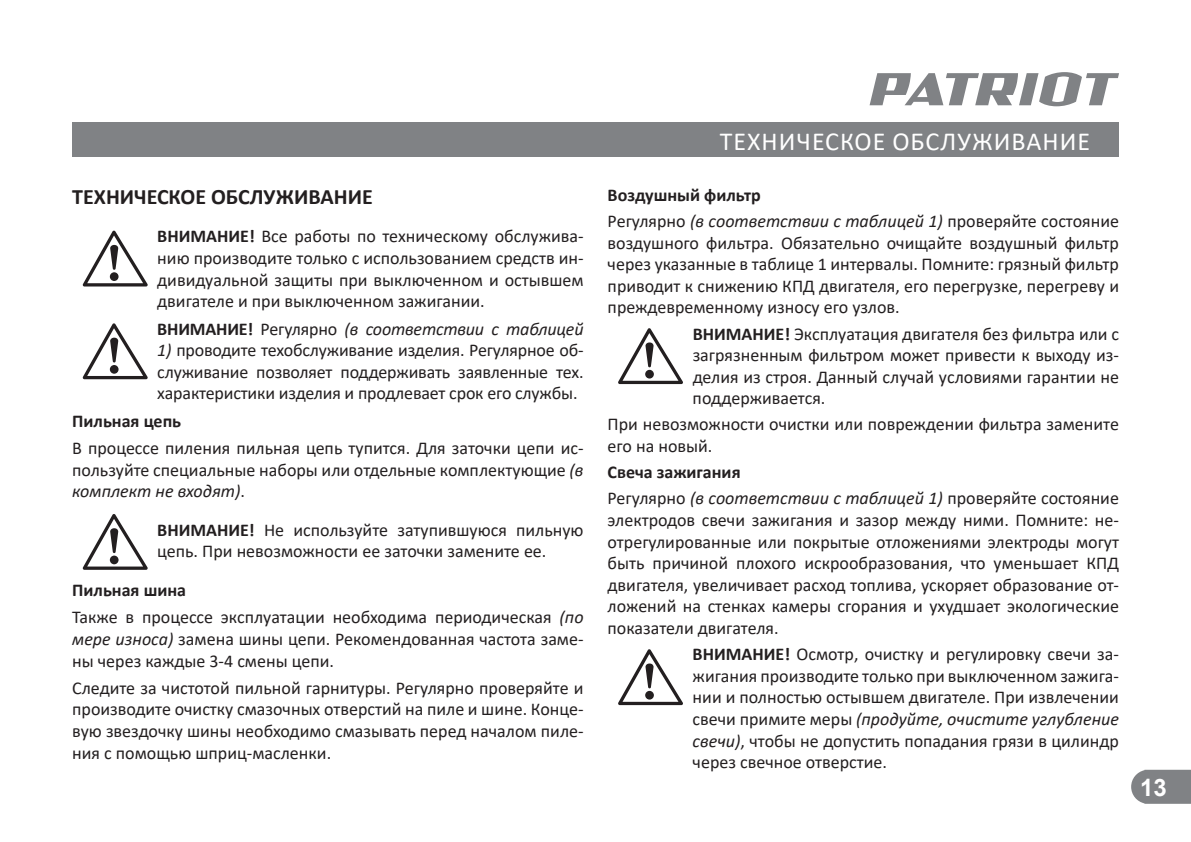
<style>
.page{position:relative;width:1191px;height:842px;background:#fff}
.page>*{position:absolute;margin:0;border:0;box-sizing:border-box;transform-origin:0 0}
.t1{font:26px "Calibri";letter-spacing:.04em;color:#fff}
.t2{font:700 24px "Arial";color:#fff}
.t3{font:700 22px "Calibri";color:#231f20}
.t4{font:18px/21.6px "Calibri";color:#231f20;text-align:justify}
.t5{font:italic 18px "Calibri";letter-spacing:-.01em;color:#231f20}
.t6{font:700 18px "Calibri";color:#231f20}
.s1{font-weight:700}
.s2{font-weight:700;font-style:normal}
.s3{font-style:normal}
.s4{font-style:italic}
</style>
<div class="page">
<svg style="left:1131px;top:769px;width:60px;height:34px"></svg>
<svg style="left:869px;top:72px;width:250px;height:34px"></svg>
<div style="left:72px;top:123px;width:1047px;height:34px;background:#808285"></div>
<svg style="left:82px;top:230px;width:66px;height:56px"></svg>
<svg style="left:82px;top:323px;width:66px;height:56px"></svg>
<svg style="left:82px;top:514px;width:66px;height:56px"></svg>
<svg style="left:618px;top:328px;width:65px;height:56px"></svg>
<svg style="left:618px;top:649px;width:65px;height:56px"></svg>
<p class="t3" style="left:72px;top:181px;width:302px">ТЕХНИЧЕСКОЕ ОБСЛУЖИВАНИЕ</p>
<p class="t4" style="left:157px;top:225px;width:428px"><span class="s1">ВНИМАНИЕ!</span> Все работы по техническому обслужива&shy;нию производите только с использованием средств ин&shy;дивидуальной защиты при выключенном и остывшем двигателе и при выключенном зажигании.</p>
<p class="t5" style="left:157px;top:316px;width:428px"><span class="s2">ВНИМАНИЕ!</span> <span class="s3">Регулярно</span> (в соответствии с таблицей</p>
<p class="t4" style="left:157px;top:339px;width:428px"><span class="s4">1)</span> проводите техобслуживание изделия. Регулярное об&shy;служивание позволяет поддерживать заявленные тех. характеристики изделия и продлевает срок его службы.</p>
<p class="t6" style="left:72px;top:408px;width:111px">Пильная цепь</p>
<p class="t4" style="left:72px;top:436px;width:513px">В процессе пиления пильная цепь тупится. Для заточки цепи ис&shy;пользуйте специальные наборы или отдельные комплектующие <span class="s4">(в комплект не входят)</span>.</p>
<p class="t4" style="left:157px;top:518px;width:428px"><span class="s1">ВНИМАНИЕ!</span> Не используйте затупившуюся пильную цепь. При невозможности ее заточки замените ее.</p>
<p class="t4" style="left:72px;top:576px;width:513px;line-height:27.2px"><span class="s1">Пильная шина<br></span>Также в процессе эксплуатации необходима периодическая <span class="s4">(по</span></p>
<p class="t4" style="left:72px;top:627px;width:513px"><span class="s4">мере износа)</span> замена шины цепи. Рекомендованная частота заме&shy;ны через каждые 3-4 смены цепи.</p>
<p class="t4" style="left:72px;top:676px;width:513px">Следите за чистотой пильной гарнитуры. Регулярно проверяйте и производите очистку смазочных отверстий на пиле и шине. Конце&shy;вую звездочку шины необходимо смазывать перед началом пиле&shy;ния с помощью шприц-масленки.</p>
<h1 class="t1" style="left:720px;top:123px;width:372px">ТЕХНИЧЕСКОЕ ОБСЛУЖИВАНИЕ</h1>
<p class="t4" style="left:607px;top:181px;width:513px;line-height:26.2px"><span class="s1">Воздушный фильтр<br></span>Регулярно <span class="s4">(в соответствии с таблицей 1)</span> проверяйте состояние</p>
<p class="t4" style="left:607px;top:231px;width:513px">воздушного фильтра. Обязательно очищайте воздушный фильтр через указанные в таблице 1 интервалы. Помните: грязный фильтр приводит к снижению КПД двигателя, его перегрузке, перегреву и преждевременному износу его узлов.</p>
<p class="t4" style="left:692px;top:322px;width:428px"><span class="s1">ВНИМАНИЕ!</span> Эксплуатация двигателя без фильтра или с загрязненным фильтром может привести к выходу из&shy;делия из строя. Данный случай условиями гарантии не поддерживается.</p>
<p class="t4" style="left:607px;top:413px;width:513px">При невозможности очистки или повреждении фильтра замените его на новый.</p>
<p class="t4" style="left:607px;top:458px;width:513px;line-height:26.2px"><span class="s1">Свеча зажигания<br></span>Регулярно <span class="s4">(в соответствии с таблицей 1)</span> проверяйте состояние</p>
<p class="t4" style="left:607px;top:509px;width:513px">электродов свечи зажигания и зазор между ними. Помните: не&shy;отрегулированные или покрытые отложениями электроды могут быть причиной плохого искрообразования, что уменьшает КПД двигателя, увеличивает расход топлива, ускоряет образование от&shy;ложений на стенках камеры сгорания и ухудшает экологические показатели двигателя.</p>
<p class="t4" style="left:692px;top:643px;width:428px"><span class="s1">ВНИМАНИЕ!</span> Осмотр, очистку и регулировку свечи за&shy;жигания производите только при выключенном зажига&shy;нии и полностью остывшем двигателе. При извлечении свечи примите меры <span class="s4">(продуйте, очистите углубление свечи)</span>, чтобы не допустить попадания грязи в цилиндр через свечное отверстие.</p>
<h2 class="t2" style="left:1140px;top:770px;width:28px">13</h2>
</div>
